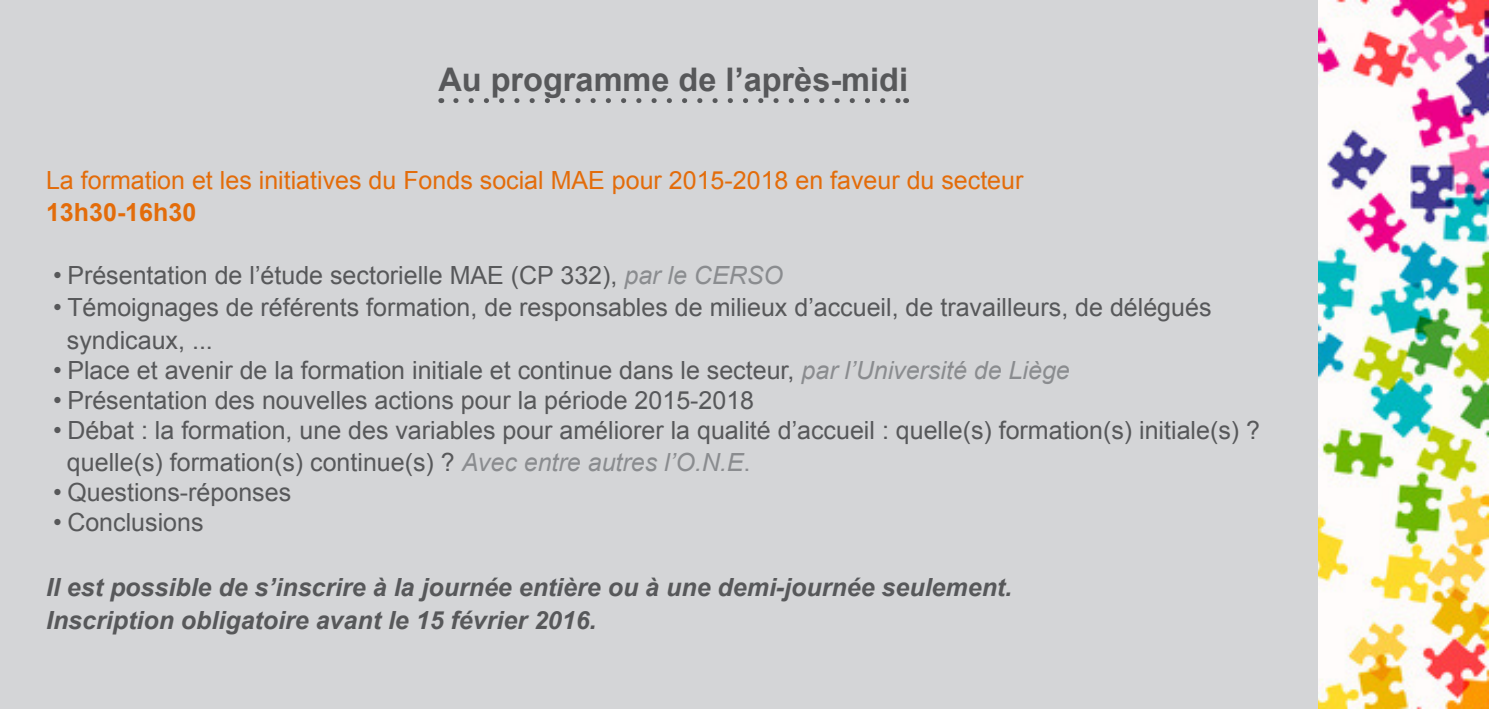
<style>
.page{position:relative;width:1489px;height:709px;background:#fff}
.page>*{position:absolute;margin:0;border:0;box-sizing:border-box;transform-origin:0 0}
.t1{font:700 32.5px "Arial";color:#57585a}
.t2{font:25px "Arial";color:#57585a}
.t3{font:italic 700 25px "Arial";color:#57585a}
.t4{font:25px "Arial";color:#e36c0a}
.t5{font:700 25px "Arial";color:#e36c0a}
.s1{font-style:italic;color:#8a8c8f}
.s2{color:#8a8c8f}
</style>
<div class="page">
<img style="left:1316px;top:0;width:172px;height:709px">
<div style="left:0;top:0;width:1316px;height:709px;background:#d4d5d7"></div>
<svg style="left:456px;top:98px;width:442px;height:5px"></svg>
<p class="t1" style="left:438px;top:58px;width:471px">Au programme de l’après-midi</p>
<p class="t4" style="left:46px;top:163px;width:978px">La formation et les initiatives du Fonds social MAE pour 2015-2018 en faveur du secteur</p>
<p class="t5" style="left:46px;top:196px;width:152px">13h30-16h30</p>
<p class="t2" style="left:53px;top:258px;width:731px">• Présentation de l’étude sectorielle MAE (CP 332), <span class="s1">par le CERSO</span></p>
<p class="t2" style="left:53px;top:291px;width:1159px">• Témoignages de référents formation, de responsables de milieux d’accueil, de travailleurs, de délégués</p>
<p class="t2" style="left:67px;top:323px;width:147px">syndicaux, ...</p>
<p class="t2" style="left:53px;top:353px;width:1018px">• Place et avenir de la formation initiale et continue dans le secteur, <span class="s1">par l’Université de Liège</span></p>
<p class="t2" style="left:53px;top:383px;width:702px">• Présentation des nouvelles actions pour la période 2015-2018</p>
<p class="t2" style="left:53px;top:413px;width:1208px">• Débat : la formation, une des variables pour améliorer la qualité d’accueil : quelle(s) formation(s) initiale(s) ?</p>
<p class="t2" style="left:67px;top:446px;width:685px">quelle(s) formation(s) continue(s) ? <span class="s1">Avec entre autres l’O.N.E</span><span class="s2">.</span></p>
<p class="t2" style="left:53px;top:476px;width:239px">• Questions-réponses</p>
<p class="t2" style="left:53px;top:506px;width:152px">• Conclusions</p>
<p class="t3" style="left:46px;top:571px;width:967px">Il est possible de s’inscrire à la journée entière ou à une demi-journée seulement.</p>
<p class="t3" style="left:46px;top:603px;width:552px">Inscription obligatoire avant le 15 février 2016.</p>
</div>
